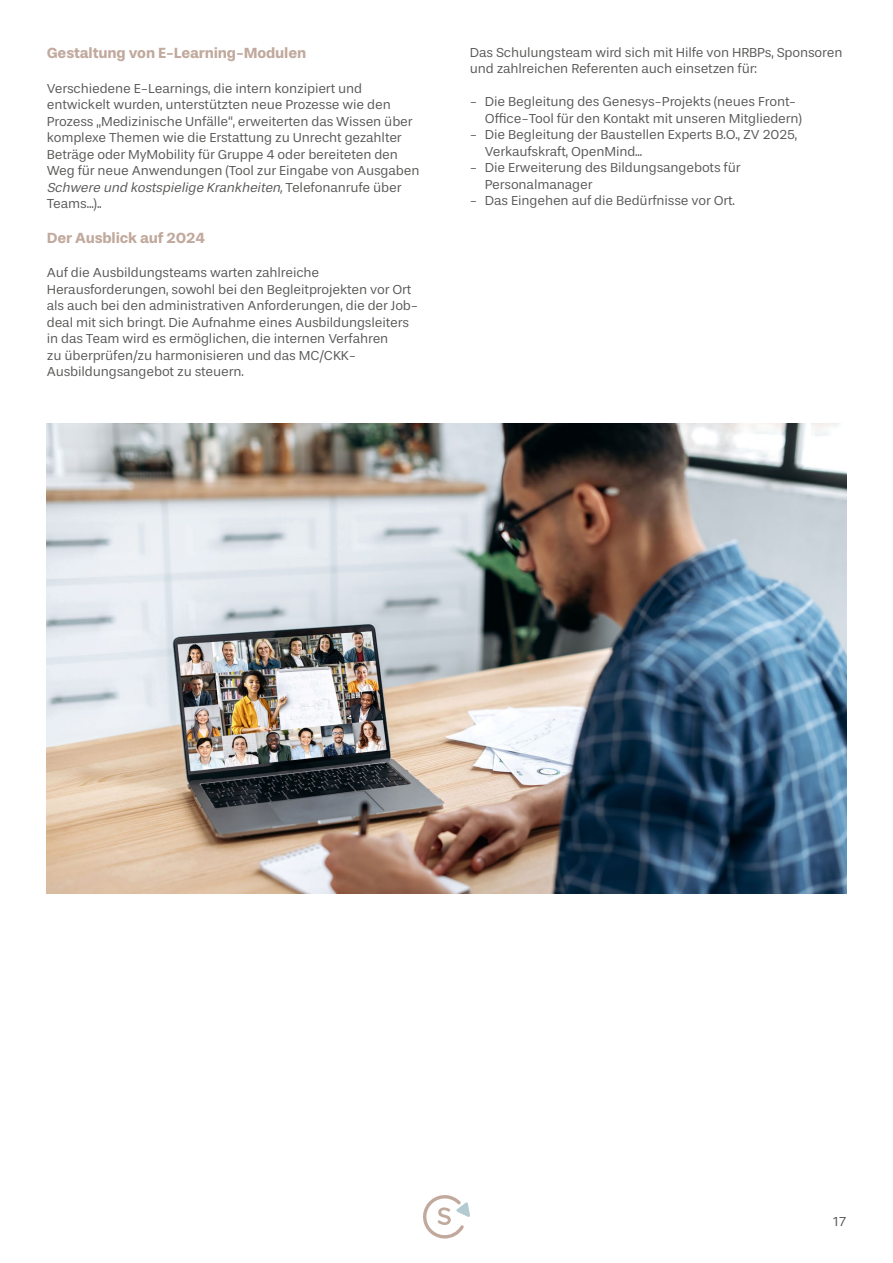
<style>
.page{position:relative;width:893px;height:1263px;background:#fff}
.page>*{position:absolute;margin:0;border:0;box-sizing:border-box;transform-origin:0 0}
.T2{font:700 15px "Stevie Sans";letter-spacing:-.01em;color:#c1a99d}
.texte{font:13.5px/16.5px "Stevie Sans";letter-spacing:-.01em;color:#575756}
.TEXTE{font:13.5px "Stevie Sans";color:#575756}
.s1{font-style:italic}
</style>
<div class="page">
<svg style="left:423px;top:1195px;width:47px;height:43px"></svg>
<img style="left:47px;top:424px;width:799px;height:470px">
<p class="T2" style="left:47px;top:44px;width:261px">Gestaltung von E-Learning-Modulen</p>
<p class="texte" style="left:47px;top:80px;width:374px">Verschiedene E-Learnings, die intern konzipiert und entwickelt wurden, unterstützten neue Prozesse wie den Prozess „Medizinische Unfälle“, erweiterten das Wissen über komplexe Themen wie die Erstattung zu Unrecht gezahlter Beträge oder MyMobility für Gruppe 4 oder bereiteten den Weg für neue Anwendungen (Tool zur Eingabe von Ausgaben <span class="s1">Schwere und kostspielige Krankheiten,</span>Te l e fo n a n r u fe ü b e r Teams...)..</p>
<p class="T2" style="left:47px;top:228px;width:160px">Der Ausblick auf 2024</p>
<p class="texte" style="left:47px;top:264px;width:373px">Auf die Ausbildungsteams warten zahlreiche Herausforderungen, sowohl bei den Begleitprojekten vor Ort als auch bei den administrativen Anforderungen, die der Job&shy;deal mit sich bringt. Die Aufnahme eines Ausbildungsleiters in das Team wird es ermöglichen, die internen Verfahren<br>zu überprüfen/zu harmonisieren und das MC/CKK-Ausbildungsangebot zu steuern.</p>
<p class="texte" style="left:470px;top:44px;width:374px">Das Schulungsteam wird sich mit Hilfe von HRBPs, Sponsoren und zahlreichen Referenten auch einsetzen für:</p>
<p class="texte" style="left:485px;top:94px;width:319px;text-indent:-15px">- Die Begleitung des Genesys-Projekts (neues Front-<br>Office-Tool für den Kontakt mit unseren Mitgliedern)</p>
<p class="texte" style="left:485px;top:127px;width:314px;text-indent:-15px">- Die Begleitung der Baustellen Experts B.O., ZV 2025,<br>Verkaufskraft, OpenMind...</p>
<p class="texte" style="left:485px;top:160px;width:257px;text-indent:-15px">- Die Erweiterung des Bildungsangebots für<br>Personalmanager</p>
<p class="texte" style="left:470px;top:193px;width:267px">- Das Eingehen auf die Bedürfnisse vor Ort.</p>
<p class="TEXTE" style="left:832px;top:1214px;width:15px">17</p>
</div>
